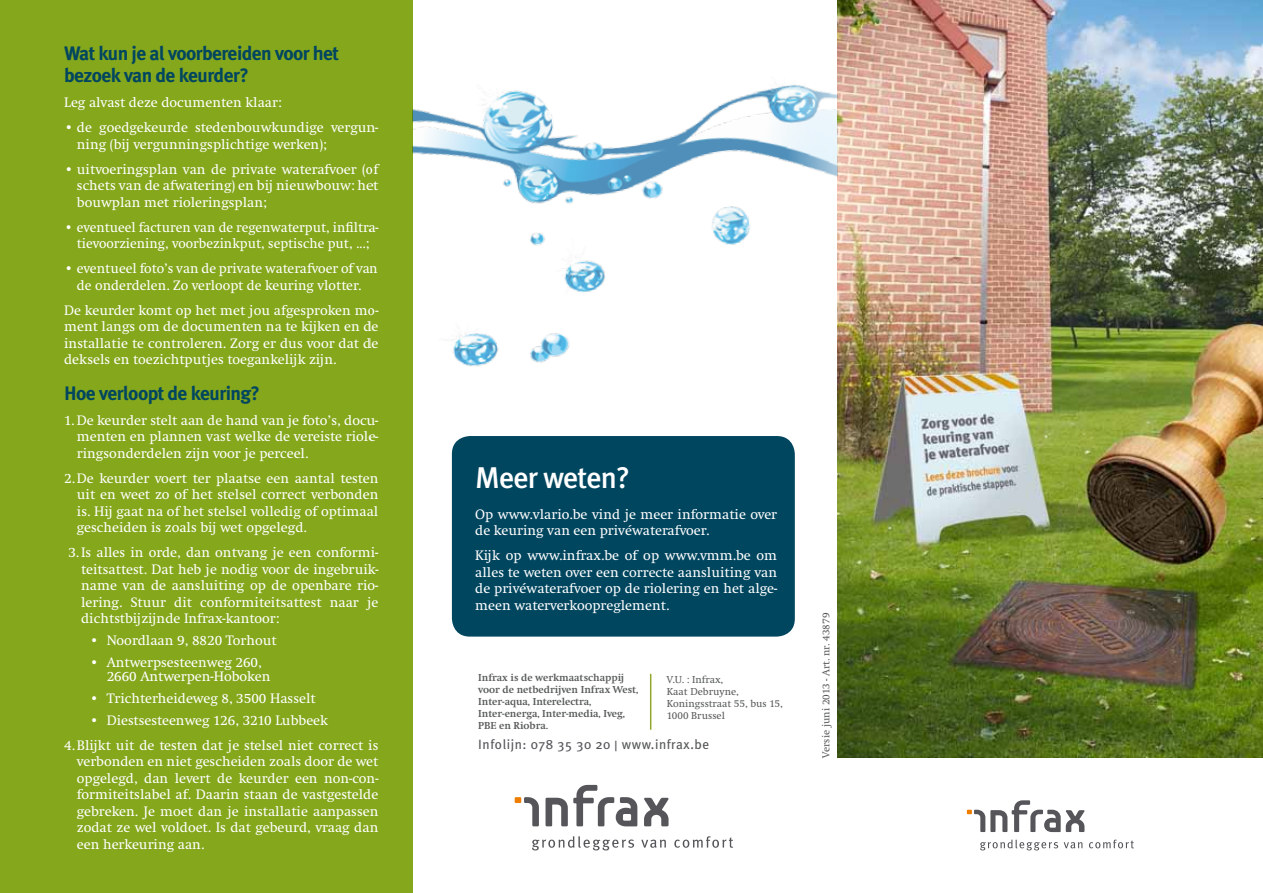
<style>
.page{position:relative;width:1263px;height:893px;background:#fff}
.page>*{position:absolute;margin:0;border:0;box-sizing:border-box;transform-origin:0 0}
.t1{font:500 30px "Meta Plus";letter-spacing:-.03em;color:#fff}
.t2{font:700 19.5px/22.5px "Meta Plus";letter-spacing:-.03em;color:#00465f}
.t3{font:14.25px/16.5px "Swift";color:#fff;text-align:justify}
.t4{font:14.25px/16.5px "Swift";color:#fff;text-align:center;scale:.96 1}
.t5{font:13.5px "Meta Plus";letter-spacing:.04em;color:#57555a}
.t6{font:700 10.5px/12px "Swift";color:#575959}
.t7{font:10.5px/12px "Swift";color:#575959}
.s1{color:#575959}
</style>
<div class="page">
<div style="left:0;top:0;width:412px;height:893px;background:#85a71c"></div>
<svg style="left:967px;top:800px;width:118px;height:32px"></svg>
<svg style="left:980px;top:840px;width:78px;height:10px"></svg>
<svg style="left:1064px;top:842px;width:18px;height:6px"></svg>
<svg style="left:1089px;top:840px;width:45px;height:8px"></svg>
<img style="left:838px;top:0;width:425px;height:758px">
<img style="left:412px;top:9px;width:426px;height:390px">
<svg style="left:644px;top:798px;width:25px;height:28px"></svg>
<svg style="left:545px;top:785px;width:92px;height:41px"></svg>
<svg style="left:515px;top:797px;width:24px;height:29px"></svg>
<svg style="left:532px;top:836px;width:102px;height:14px"></svg>
<svg style="left:641px;top:840px;width:25px;height:8px"></svg>
<svg style="left:674px;top:836px;width:59px;height:12px"></svg>
<div style="left:452px;top:436px;width:343px;height:201px;background:#00465f;border-radius:18px"></div>
<hr style="left:650px;top:674px;width:1px;height:56px;background:#91a72c">
<h2 class="t2" style="left:64px;top:42px;width:276px">Wat kun je al voorbereiden voor het bezoek van de keurder?</h2>
<p class="t3" style="left:64px;top:95px;width:219px">Leg alvast deze documenten klaar:</p>
<p class="t3" style="left:77px;top:120px;width:303px;text-indent:-13px">• de goedgekeurde stedenbouwkundige vergun&shy;ning (bij vergunningsplichtige werken);</p>
<p class="t3" style="left:77px;top:161px;width:303px;text-indent:-13px">• uitvoeringsplan van de private waterafvoer (of schets van de afwatering) en bij nieuwbouw: het bouwplan met rioleringsplan;</p>
<p class="t4" style="left:64px;top:219px;width:329px">• eventueel facturen van de regenwaterput, infiltra&shy;tievoorziening, voorbezinkput, septische put, ...;</p>
<p class="t3" style="left:64px;top:261px;width:316px;text-align:center">• eventueel foto’s van de private waterafvoer of van de onderdelen. Zo verloopt de keuring vlotter.</p>
<p class="t3" style="left:64px;top:302px;width:316px">De keurder komt op het met jou afgesproken mo&shy;ment langs om de documenten na te kijken en de installatie te controleren. Zorg er dus voor dat de deksels en toezichtputjes toegankelijk zijn.</p>
<h2 class="t2" style="left:64px;top:382px;width:197px">Hoe verloopt de keuring?</h2>
<p class="t3" style="left:77px;top:412px;width:303px;text-indent:-13px">1. De keurder stelt aan de hand van je foto’s, docu&shy;menten en plannen vast welke de vereiste riole&shy;ringsonderdelen zijn voor je perceel.</p>
<p class="t3" style="left:77px;top:470px;width:303px;text-indent:-13px">2.De keurder voert ter plaatse een aantal testen uit en weet zo of het stelsel correct verbonden is. Hij gaat na of het stelsel volledig of optimaal gescheiden is zoals bij wet opgelegd.</p>
<p class="t3" style="left:81px;top:545px;width:299px;text-indent:-13px">3.Is alles in orde, dan ontvang je een conformi&shy;teitsattest. Dat heb je nodig voor de ingebruik&shy;name van de aansluiting op de openbare rio&shy;lering. Stuur dit conformiteitsattest naar je dichtstbijzijnde Infrax-kantoor:</p>
<p class="t3" style="left:90px;top:633px;width:189px">• Noordlaan 9, 8820 Torhout</p>
<p class="t3" style="left:107px;top:656px;width:165px;line-height:13.5px;text-indent:-17px">• Antwerpsesteenweg 260,<br>2660 Antwerpen-Hoboken</p>
<p class="t3" style="left:90px;top:690px;width:228px">• Trichterheideweg 8, 3500 Hasselt</p>
<p class="t3" style="left:64px;top:708px;width:316px;line-height:25px;text-indent:26px">• Diestsesteenweg 126, 3210 Lubbeek<br>4.Blijkt uit de testen dat je stelsel niet correct is</p>
<p class="t3" style="left:77px;top:754px;width:303px">verbonden en niet gescheiden zoals door de wet opgelegd, dan levert de keurder een non-con&shy;formiteitslabel af. Daarin staan de vastgestelde gebreken. Je moet dan je installatie aanpassen zodat ze wel voldoet. Is dat gebeurd, vraag dan een herkeuring aan.</p>
<h1 class="t1" style="left:475px;top:461px;width:156px">Meer weten?</h1>
<p class="t3" style="left:475px;top:506px;width:303px">Op www.vlario.be vind je meer informatie over de keuring van een privéwaterafvoer.</p>
<p class="t3" style="left:475px;top:547px;width:303px">Kijk op www.infrax.be of op www.vmm.be om alles te weten over een correcte aansluiting van de privéwaterafvoer op de riolering en het alge&shy;meen waterverkoopreglement.</p>
<p class="t6" style="left:478px;top:672px;width:162px">Infrax is de werkmaatschappij voor de netbedrijven Infrax West,<br>Inter-aqua, Interelectra,<br>Inter-energa, Inter-media, Iveg,<br>PBE en Riobra.</p>
<p class="t7" style="left:667px;top:673px;width:117px">V.U. : Infrax,<br>Kaat Debruyne,<br>Koningsstraat 55, bus 15,<br>1000 Brussel</p>
<p class="t5" style="left:478px;top:737px;width:232px">Infolijn: 078 35 30 20 | <span class="s1">www.infrax.be</span></p>
<p class="t7" style="left:820px;top:758px;width:146px;rotate:-90deg">Versie juni 2013 - Art. nr. 43879</p>
</div>
